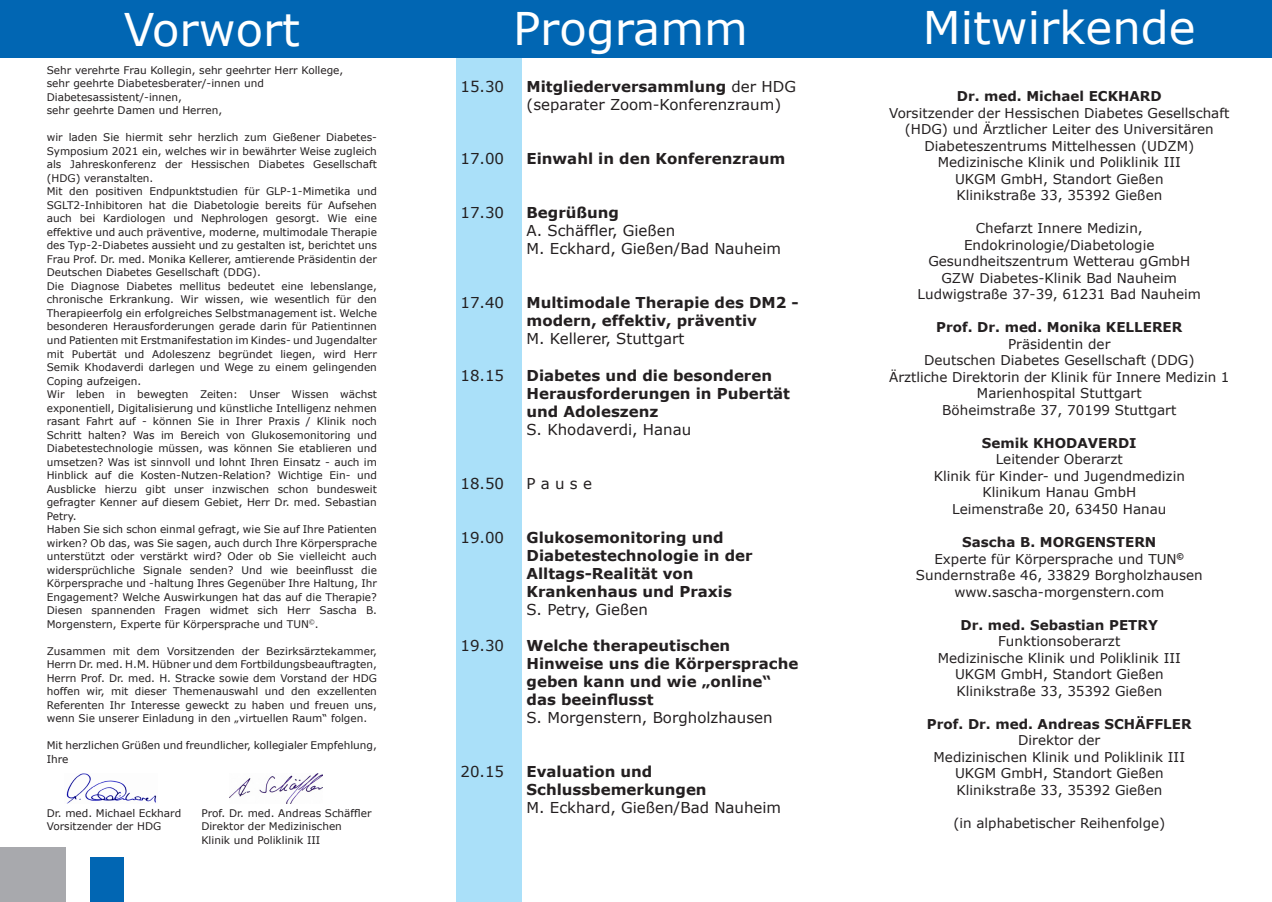
<style>
.page{position:relative;width:1272px;height:902px;background:#fff}
.page>*{position:absolute;margin:0;border:0;box-sizing:border-box;transform-origin:0 0}
.t1{font:45px "Verdana";color:#fff}
.t2{font:700 15px/18px "Verdana";color:#231f20}
.t3{font:15px/18px "Verdana";color:#231f20}
.t4{font:13.5px/16.5px "Verdana";color:#231f20;text-align:center}
.t5{font:700 13.5px "Verdana";color:#231f20}
.t6{font:10.5px/13.5px "Verdana";color:#231f20}
.s1{font-weight:700}
</style>
<div class="page">
<div style="left:456px;top:54px;width:65px;height:847px;background:#aae0f9"></div>
<div style="left:0;top:0;width:1271px;height:58px;background:#0166b3"></div>
<div style="left:0;top:847px;width:66px;height:54px;background:#a8a9ad"></div>
<div style="left:90px;top:857px;width:33px;height:44px;background:#0166b3"></div>
<img style="left:66px;top:773px;width:91px;height:30px">
<img style="left:230px;top:773px;width:93px;height:30px">
<h1 class="t1" style="left:124px;top:-1px;width:178px">Vorwort</h1>
<h1 class="t1" style="left:513px;top:-2px;width:236px">Programm</h1>
<h1 class="t1" style="left:922px;top:-3px;width:274px">Mitwirkende</h1>
<p class="t5" style="left:956px;top:88px;width:206px">Dr. med. Michael ECKHARD</p>
<p class="t4" style="left:889px;top:104px;width:342px">Vorsitzender der Hessischen Diabetes Gesellschaft (HDG) und Ärztlicher Leiter des Universitären Diabeteszentrums Mittelhessen (UDZM)<br>Medizinische Klinik und Poliklinik III<br>UKGM GmbH, Standort Gießen<br>Klinikstraße 33, 35392 Gießen</p>
<p class="t4" style="left:917px;top:220px;width:285px">Chefarzt Innere Medizin, Endokrinologie/Diabetologie Gesundheitszentrum Wetterau gGmbH GZW Diabetes-Klinik Bad Nauheim Ludwigstraße 37-39, 61231 Bad Nauheim</p>
<p class="t5" style="left:936px;top:319px;width:248px">Prof. Dr. med. Monika KELLERER</p>
<p class="t4" style="left:889px;top:335px;width:342px">Präsidentin der<br>Deutschen Diabetes Gesellschaft (DDG)<br>Ärztliche Direktorin der Klinik für Innere Medizin 1<br>Marienhospital Stuttgart<br>Böheimstraße 37, 70199 Stuttgart</p>
<p class="t5" style="left:981px;top:434px;width:156px">Semik KHODAVERDI</p>
<p class="t4" style="left:933px;top:451px;width:253px">Leitender Oberarzt<br>Klinik für Kinder- und Jugendmedizin<br>Klinikum Hanau GmbH<br>Leimenstraße 20, 63450 Hanau</p>
<p class="t4" style="left:915px;top:533px;width:288px"><span class="s1">Sascha B. MORGENSTERN<br></span>Experte für Körpersprache und TUN<sup>©<br></sup>Sundernstraße 46, 33829 Borgholzhausen www.sascha-morgenstern.com</p>
<p class="t5" style="left:960px;top:616px;width:199px">Dr. med. Sebastian PETRY</p>
<p class="t4" style="left:937px;top:632px;width:244px">Funktionsoberarzt<br>Medizinische Klinik und Poliklinik III<br>UKGM GmbH, Standort Gießen<br>Klinikstraße 33, 35392 Gießen</p>
<p class="t5" style="left:926px;top:715px;width:266px">Prof. Dr. med. Andreas SCHÄFFLER</p>
<p class="t4" style="left:933px;top:731px;width:253px">Direktor der<br>Medizinischen Klinik und Poliklinik III<br>UKGM GmbH, Standort Gießen<br>Klinikstraße 33, 35392 Gießen</p>
<p class="t4" style="left:953px;top:814px;width:213px">(in alphabetischer Reihenfolge)</p>
<p class="t6" style="left:47px;top:63px;width:298px">Sehr verehrte Frau Kollegin, sehr geehrter Herr Kollege, sehr geehrte Diabetesberater/-innen und Diabetesassistent/-innen,<br>sehr geehrte Damen und Herren,</p>
<p class="t6" style="left:47px;top:131px;width:332px">wir laden Sie hiermit sehr herzlich zum Gießener Diabetes-Symposium 2021 ein, welches wir in bewährter Weise zugleich als Jahreskonferenz der Hessischen Diabetes Gesellschaft (HDG) veranstalten.<br>Mit den positiven Endpunktstudien für GLP-1-Mimetika und SGLT2-Inhibitoren hat die Diabetologie bereits für Aufsehen auch bei Kardiologen und Nephrologen gesorgt. Wie eine effektive und auch präventive, moderne, multimodale Therapie des Typ-2-Diabetes aussieht und zu gestalten ist, berichtet uns Frau Prof. Dr. med. Monika Kellerer, amtierende Präsidentin der Deutschen Diabetes Gesellschaft (DDG).<br>Die Diagnose Diabetes mellitus bedeutet eine lebenslange, chronische Erkrankung. Wir wissen, wie wesentlich für den Therapieerfolg ein erfolgreiches Selbstmanagement ist. Welche besonderen Herausforderungen gerade darin für Patientinnen und Patienten mit Erstmanifestation im Kindes- und Jugendalter mit Pubertät und Adoleszenz begründet liegen, wird Herr Semik Khodaverdi darlegen und Wege zu einem gelingenden Coping aufzeigen.<br>Wir leben in bewegten Zeiten: Unser Wissen wächst exponentiell, Digitalisierung und künstliche Intelligenz nehmen rasant Fahrt auf - können Sie in Ihrer Praxis / Klinik noch Schritt halten? Was im Bereich von Glukosemonitoring und Diabetestechnologie müssen, was können Sie etablieren und umsetzen? Was ist sinnvoll und lohnt Ihren Einsatz - auch im Hinblick auf die Kosten-Nutzen-Relation? Wichtige Ein- und Ausblicke hierzu gibt unser inzwischen schon bundesweit gefragter Kenner auf diesem Gebiet, Herr Dr. med. Sebastian Petry.<br>Haben Sie sich schon einmal gefragt, wie Sie auf Ihre Patienten wirken? Ob das, was Sie sagen, auch durch Ihre Körpersprache unterstützt oder verstärkt wird? Oder ob Sie vielleicht auch widersprüchliche Signale senden? Und wie beeinflusst die Körpersprache und -haltung Ihres Gegenüber Ihre Haltung, Ihr Engagement? Welche Auswirkungen hat das auf die Therapie?<br>Diesen spannenden Fragen widmet sich Herr Sascha B.<br>Morgenstern, Experte für Körpersprache und TUN<sup>©</sup>.</p>
<p class="t6" style="left:47px;top:644px;width:332px;text-align:justify">Zusammen mit dem Vorsitzenden der Bezirksärztekammer, Herrn Dr. med. H.M. Hübner und dem Fortbildungsbeauftragten, Herrn Prof. Dr. med. H. Stracke sowie dem Vorstand der HDG hoffen wir, mit dieser Themenauswahl und den exzellenten Referenten Ihr Interesse geweckt zu haben und freuen uns, wenn Sie unserer Einladung in den „virtuellen Raum“ folgen.</p>
<p class="t6" style="left:47px;top:738px;width:332px">Mit herzlichen Grüßen und freundlicher, kollegialer Empfehlung,<br>Ihre</p>
<h2 class="t3" style="left:460px;top:78px;width:45px">15.30</h2>
<h2 class="t3" style="left:526px;top:78px;width:271px"><span class="s1">Mitgliederversammlung</span> der HDG (separater Zoom-Konferenzraum)</h2>
<h2 class="t3" style="left:460px;top:150px;width:45px">17.00</h2>
<h2 class="t2" style="left:526px;top:150px;width:260px">Einwahl in den Konferenzraum</h2>
<h2 class="t3" style="left:460px;top:204px;width:45px">17.30</h2>
<h2 class="t2" style="left:526px;top:204px;width:94px">Begrüßung</h2>
<h2 class="t3" style="left:526px;top:222px;width:256px">A. Schäffler, Gießen<br>M. Eckhard, Gießen/Bad Nauheim</h2>
<h2 class="t3" style="left:460px;top:294px;width:45px">17.40</h2>
<h2 class="t2" style="left:526px;top:294px;width:274px">Multimodale Therapie des DM2 - modern, effektiv, präventiv</h2>
<h2 class="t3" style="left:526px;top:330px;width:159px">M. Kellerer, Stuttgart</h2>
<h2 class="t3" style="left:460px;top:366px;width:45px">18.15</h2>
<h2 class="t2" style="left:526px;top:366px;width:265px">Diabetes und die besonderen<br>Herausforderungen in Pubertät und Adoleszenz</h2>
<h2 class="t3" style="left:526px;top:420px;width:166px">S. Khodaverdi, Hanau</h2>
<h2 class="t3" style="left:460px;top:474px;width:45px">18.50</h2>
<h2 class="t3" style="left:526px;top:474px;width:67px">P a u s e</h2>
<h2 class="t3" style="left:460px;top:528px;width:45px">19.00</h2>
<h2 class="t2" style="left:526px;top:528px;width:228px">Glukosemonitoring und<br>Diabetestechnologie in der<br>Alltags-Realität von<br>Krankenhaus und Praxis</h2>
<h2 class="t3" style="left:526px;top:600px;width:123px">S. Petry, Gießen</h2>
<h2 class="t3" style="left:460px;top:636px;width:45px">19.30</h2>
<h2 class="t2" style="left:526px;top:636px;width:273px">Welche therapeutischen<br>Hinweise uns die Körpersprache geben kann und wie „online“ das beeinflusst</h2>
<h2 class="t3" style="left:526px;top:708px;width:248px">S. Morgenstern, Borgholzhausen</h2>
<h2 class="t3" style="left:460px;top:762px;width:45px">20.15</h2>
<h2 class="t2" style="left:526px;top:762px;width:182px">Evaluation und<br>Schlussbemerkungen</h2>
<h2 class="t3" style="left:526px;top:798px;width:256px">M. Eckhard, Gießen/Bad Nauheim</h2>
<p class="t6" style="left:47px;top:806px;width:136px">Dr. med. Michael Eckhard</p>
<p class="t6" style="left:201px;top:806px;width:172px">Prof. Dr. med. Andreas Schäffler</p>
<p class="t6" style="left:47px;top:819px;width:116px">Vorsitzender der HDG</p>
<p class="t6" style="left:201px;top:819px;width:142px">Direktor der Medizinischen<br>Klinik und Poliklinik III</p>
</div>
